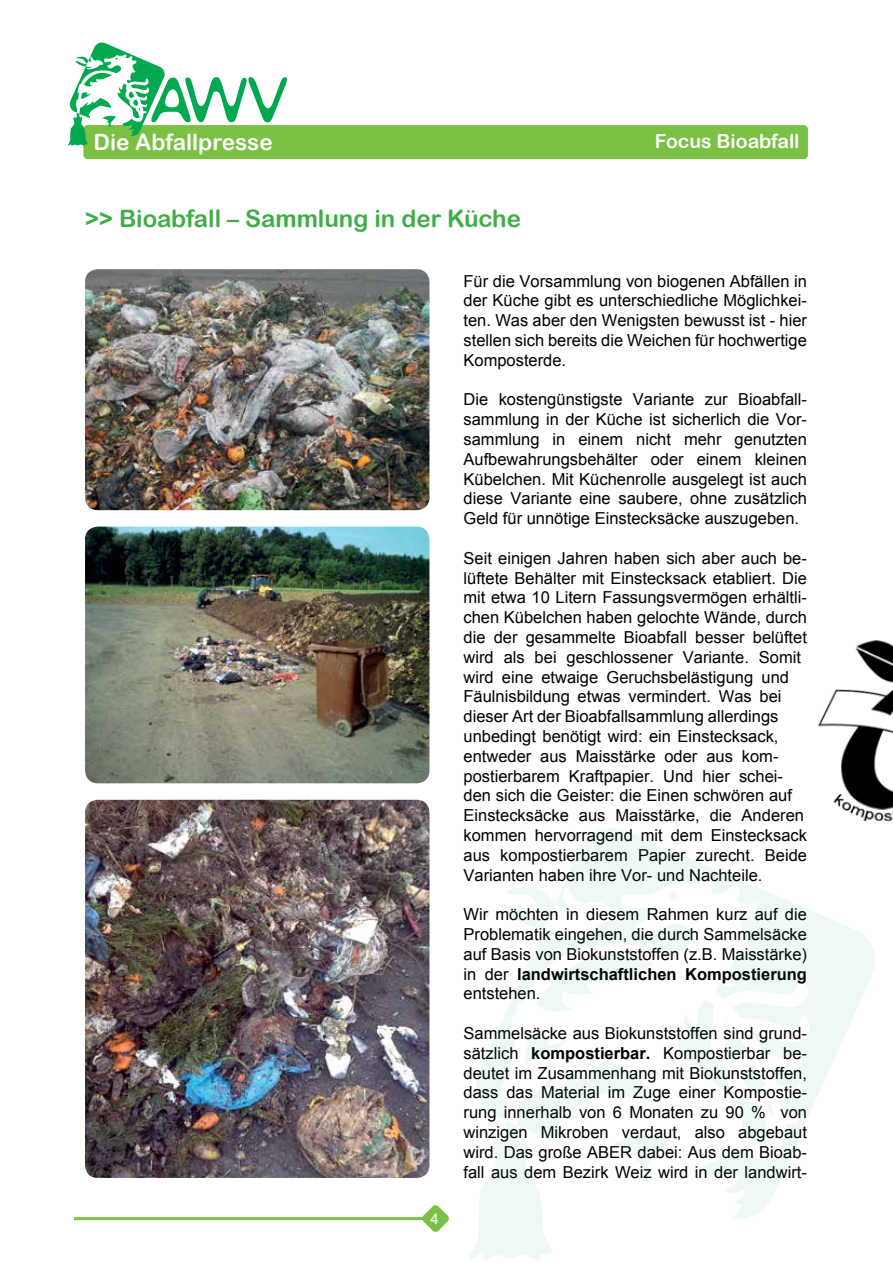
<style>
.page{position:relative;width:893px;height:1263px;background:#fff}
.page>*{position:absolute;margin:0;border:0;box-sizing:border-box;transform-origin:0 0}
.t1{font:24px "Arial Rounded MT Bold";color:#41ad49}
.t2{font:22.5px "Arial Rounded MT Bold";color:#fff}
.t3{font:19.5px "Arial Rounded MT Bold";color:#fff}
.t4{font:16.5px/19.8px "Arial";color:#000;text-align:justify}
.t5{font:15px "Arial";color:#fff}
.s1{font-weight:700}
</style>
<div class="page">
<svg style="left:421px;top:1205px;width:28px;height:27px"></svg>
<div style="left:83px;top:125px;width:725px;height:34px;background:#7ac143;border-radius:4px"></div>
<svg style="left:68px;top:42px;width:219px;height:104px"></svg>
<hr style="left:74px;top:1217px;width:353px;height:3px;background:#7ac143">
<svg style="left:536px;top:828px;width:339px;height:366px"></svg>
<svg style="left:470px;top:946px;width:303px;height:314px"></svg>
<svg style="left:502px;top:885px;width:54px;height:44px"></svg>
<img style="left:85px;top:269px;width:344px;height:241px">
<img style="left:811px;top:640px;width:82px;height:196px">
<img style="left:85px;top:527px;width:344px;height:256px">
<img style="left:85px;top:800px;width:344px;height:378px">
<h2 class="t2" style="left:94px;top:129px;width:181px">Die Abfallpresse</h2>
<p class="t3" style="left:655px;top:130px;width:146px">Focus Bioabfall</p>
<h1 class="t1" style="left:85px;top:204px;width:437px">&gt;&gt; Bioabfall – Sammlung in der Küche</h1>
<p class="t5" style="left:431px;top:1208px;width:10px">4</p>
<p class="t4" style="left:463px;top:271px;width:345px">Für die Vorsammlung von biogenen Abfällen in der Küche gibt es unterschiedliche Möglichkei&shy;ten. Was aber den Wenigsten bewusst ist - hier stellen sich bereits die Weichen für hochwertige Komposterde.</p>
<p class="t4" style="left:463px;top:390px;width:345px">Die kostengünstigste Variante zur Bioabfall&shy;sammlung in der Küche ist sicherlich die Vor&shy;sammlung in einem nicht mehr genutzten Aufbewahrungsbehälter oder einem kleinen Kübelchen. Mit Küchenrolle ausgelegt ist auch diese Variante eine saubere, ohne zusätzlich Geld für unnötige Einstecksäcke auszugeben.</p>
<p class="t4" style="left:463px;top:548px;width:345px;text-align:left">Seit einigen Jahren haben sich aber auch be&shy;lüftete Behälter mit Einstecksack etabliert. Die mit etwa 10 Litern Fassungsvermögen erhältli&shy;chen Kübelchen haben gelochte Wände, durch die der gesammelte Bioabfall besser belüftet wird als bei geschlossener Variante. Somit wird eine etwaige Geruchsbelästigung und Fäulnisbildung etwas vermindert. Was bei dieser Art der Bioabfallsammlung allerdings unbedingt benötigt wird: ein Einstecksack, entweder aus Maisstärke oder aus kom&shy;postierbarem Kraftpapier. Und hier schei&shy;den sich die Geister: die Einen schwören auf Einstecksäcke aus Maisstärke, die Anderen kommen hervorragend mit dem Einstecksack aus kompostierbarem Papier zurecht. Beide Varianten haben ihre Vor- und Nachteile.</p>
<p class="t4" style="left:463px;top:905px;width:345px">Wir möchten in diesem Rahmen kurz auf die Problematik eingehen, die durch Sammelsäcke auf Basis von Biokunststoffen (z.B. Maisstärke) in der <span class="s1">landwirtschaftlichen Kompostierung </span>entstehen.</p>
<p class="t4" style="left:463px;top:1023px;width:345px">Sammelsäcke aus Biokunststoffen sind grund&shy;sätzlich <span class="s1">kompostierbar.</span> Kompostierbar be&shy;deutet im Zusammenhang mit Biokunststoffen, dass das Material im Zuge einer Kompostie&shy;rung innerhalb von 6 Monaten zu 90 % von winzigen Mikroben verdaut, also abgebaut wird. Das große ABER dabei: Aus dem Bioab&shy;fall aus dem Bezirk Weiz wird in der landwirt-</p>
</div>
